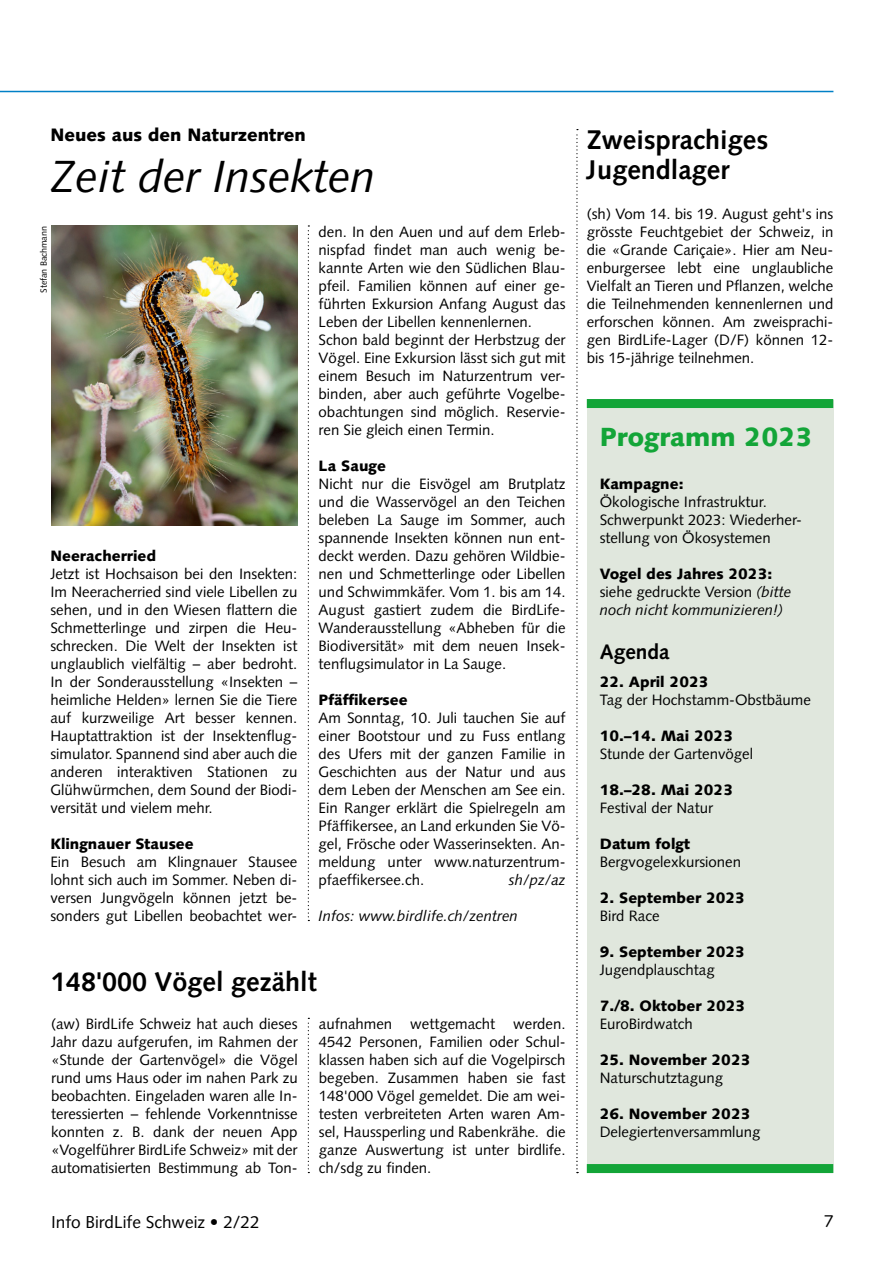
<style>
.page{position:relative;width:893px;height:1263px;background:#fff}
.page>*{position:absolute;margin:0;border:0;box-sizing:border-box;transform-origin:0 0}
.Titel_gross{font:italic 45px "Syntax LT";color:#000}
.Titel_18pt_bold{font:700 27px/30px "Syntax LT";color:#000}
.Kasten-Titel{font:900 26.25px "Syntax LT";color:#13a538}
.Titel_18pt_bold-2{font:700 21px "Syntax LT";color:#000}
.Übertitel{font:900 18px "Syntax LT";color:#000}
.t1{font:17.25px "Syntax LT";color:#000}
.Grundtext{font:15px/18px "Syntax LT";color:#000;text-align:justify}
.Lead{font:15px/18px "Syntax LT";color:#000;text-align:justify}
.Grundtext-2{font:900 15px "Syntax LT";color:#000}
.Grundtext-3{font:italic 15px/18px "Syntax LT";color:#000}
.Lead-2{font:900 15px "Syntax LT";color:#000}
.Autorenzeile{font:italic 15px "Syntax LT";color:#000}
.Fotovermerk{font:9px "Syntax LT";letter-spacing:-.01em;color:#000}
.s1{font-weight:900}
.s2{font-weight:900;font-style:normal}
.s3{font-style:normal}
</style>
<div class="page">
<svg style="left:308px;top:225px;width:1px;height:696px"></svg>
<svg style="left:308px;top:1018px;width:1px;height:155px"></svg>
<hr style="left:0;top:91px;width:833px;height:1px;background:#0080c6">
<svg style="left:576px;top:129px;width:2px;height:1044px"></svg>
<div style="left:587px;top:401px;width:246px;height:772px;background:#e0e7dd"></div>
<div style="left:587px;top:399px;width:246px;height:9px;background:#13a538"></div>
<div style="left:587px;top:1164px;width:246px;height:9px;background:#13a538"></div>
<img style="left:51px;top:226px;width:246px;height:299px">
<p class="Übertitel" style="left:50px;top:125px;width:257px">Neues aus den Naturzentren</p>
<p class="Titel_gross" style="left:50px;top:150px;width:327px">Zeit der Insekten</p>
<p class="Titel_18pt_bold" style="left:587px;top:125px;width:183px">Zweisprachiges<br>Jugendlager</p>
<p class="Grundtext" style="left:587px;top:205px;width:248px">(sh) Vom 14. bis 19. August geht's ins grösste Feuchtgebiet der Schweiz, in die «Grande Cariçaie». Hier am Neu&shy;enburgersee lebt eine unglaubliche Vielfalt an Tieren und Pflanzen, welche die Teilnehmenden kennenlernen und erforschen können. Am zweisprachi&shy;gen BirdLife-Lager (D/F) können 12- bis 15-jährige teilnehmen.</p>
<p class="Lead" style="left:319px;top:223px;width:248px">den. In den Auen und auf dem Erleb&shy;nispfad findet man auch wenig be&shy;kannte Arten wie den Südlichen Blau&shy;pfeil. Familien können auf einer ge&shy;führten Exkursion Anfang August das Leben der Libellen kennenlernen.</p>
<p class="Lead" style="left:319px;top:331px;width:248px">Schon bald beginnt der Herbstzug der Vögel. Eine Exkursion lässt sich gut mit einem Besuch im Naturzentrum ver&shy;binden, aber auch geführte Vogelbe&shy;obachtungen sind möglich. Reservie&shy;ren Sie gleich einen Termin.</p>
<p class="Grundtext-2" style="left:319px;top:457px;width:69px">La Sauge</p>
<p class="Grundtext" style="left:319px;top:475px;width:248px">Nicht nur die Eisvögel am Brutplatz und die Wasservögel an den Teichen beleben La Sauge im Sommer, auch spannende Insekten können nun ent&shy;deckt werden. Dazu gehören Wildbie&shy;nen und Schmetterlinge oder Libellen und Schwimmkäfer. Vom 1. bis am 14.<br>August gastiert zudem die BirdLife-Wanderausstellung «Abheben für die Biodiversität» mit dem neuen Insek&shy;tenflugsimulator in La Sauge.</p>
<p class="Lead-2" style="left:319px;top:691px;width:90px">Pfäffikersee</p>
<p class="Grundtext" style="left:319px;top:709px;width:248px">Am Sonntag, 10. Juli tauchen Sie auf einer Bootstour und zu Fuss entlang des Ufers mit der ganzen Familie in Geschichten aus der Natur und aus dem Leben der Menschen am See ein.<br>Ein Ranger erklärt die Spielregeln am Pfäffikersee, an Land erkunden Sie Vö&shy;gel, Frösche oder Wasserinsekten. An&shy;meldung unter www.naturzentrum&shy;pfaeffikersee.ch.</p>
<p class="Fotovermerk" style="left:38px;top:293px;width:68px;rotate:-90deg">Stefan Bachmann</p>
<p class="Kasten-Titel" style="left:600px;top:421px;width:214px">Programm 2023</p>
<p class="Grundtext" style="left:600px;top:475px;width:204px;text-align:left"><span class="s1">Kampagne:<br></span>Ökologische Infrastruktur.<br>Schwerpunkt 2023: Wiederher&shy;stellung von Ökosystemen</p>
<p class="Grundtext-3" style="left:600px;top:565px;width:193px"><span class="s2">Vogel des Jahres 2023: </span><span class="s3">siehe gedruckte Version</span> (bitte noch nicht kommunizieren!)</p>
<p class="Titel_18pt_bold-2" style="left:600px;top:640px;width:72px">Agenda</p>
<p class="Grundtext-2" style="left:600px;top:673px;width:110px">22. April 2023</p>
<p class="Grundtext" style="left:600px;top:691px;width:213px">Tag der Hochstamm-Obstbäume</p>
<p class="Grundtext-2" style="left:600px;top:727px;width:135px">10.–14. Mai 2023</p>
<p class="Grundtext" style="left:600px;top:745px;width:155px">Stunde der Gartenvögel</p>
<p class="Grundtext-2" style="left:600px;top:781px;width:135px">18.–28. Mai 2023</p>
<p class="Grundtext" style="left:600px;top:799px;width:115px">Festival der Natur</p>
<p class="Grundtext-2" style="left:600px;top:835px;width:92px">Datum folgt</p>
<p class="Grundtext" style="left:600px;top:853px;width:143px">Bergvogelexkursionen</p>
<p class="Grundtext-2" style="left:600px;top:889px;width:147px">2. September 2023</p>
<p class="Grundtext" style="left:600px;top:907px;width:61px">Bird Race</p>
<p class="Grundtext-2" style="left:600px;top:943px;width:147px">9. September 2023</p>
<p class="Grundtext" style="left:600px;top:961px;width:117px">Jugendplauschtag</p>
<p class="Grundtext-2" style="left:600px;top:997px;width:147px">7./8. Oktober 2023</p>
<p class="Grundtext" style="left:600px;top:1015px;width:95px">EuroBirdwatch</p>
<p class="Grundtext-2" style="left:600px;top:1051px;width:152px">25. November 2023</p>
<p class="Grundtext" style="left:600px;top:1069px;width:125px">Naturschutztagung</p>
<p class="Grundtext-2" style="left:600px;top:1105px;width:152px">26. November 2023</p>
<p class="Grundtext" style="left:600px;top:1123px;width:162px">Delegiertenversammlung</p>
<p class="Grundtext-2" style="left:50px;top:547px;width:107px">Neeracherried</p>
<p class="Grundtext" style="left:50px;top:565px;width:248px;text-align:left">Jetzt ist Hochsaison bei den Insekten:<br>Im Neeracherried sind viele Libellen zu sehen, und in den Wiesen flattern die Schmetterlinge und zirpen die Heu&shy;schrecken. Die Welt der Insekten ist unglaublich vielfältig – aber bedroht.<br>In der Sonderausstellung «Insekten – heimliche Helden» lernen Sie die Tiere auf kurzweilige Art besser kennen.<br>Hauptattraktion ist der Insektenflug&shy;simulator. Spannend sind aber auch die anderen interaktiven Stationen zu Glühwürmchen, dem Sound der Biodi&shy;versität und vielem mehr.</p>
<p class="Lead-2" style="left:50px;top:835px;width:145px">Klingnauer Stausee</p>
<p class="Lead" style="left:50px;top:853px;width:248px">Ein Besuch am Klingnauer Stausee lohnt sich auch im Sommer. Neben di&shy;versen Jungvögeln können jetzt be&shy;sonders gut Libellen beobachtet wer-</p>
<p class="Grundtext-3" style="left:509px;top:871px;width:58px">sh/pz/az</p>
<p class="Autorenzeile" style="left:319px;top:907px;width:201px">Infos: www.birdlife.ch/zentren</p>
<p class="Titel_18pt_bold" style="left:51px;top:967px;width:267px">148'000 Vögel gezählt</p>
<p class="Grundtext" style="left:51px;top:1015px;width:248px">(aw) BirdLife Schweiz hat auch dieses Jahr dazu aufgerufen, im Rahmen der «Stunde der Gartenvögel» die Vögel rund ums Haus oder im nahen Park zu beobachten. Eingeladen waren alle In&shy;teressierten – fehlende Vorkenntnisse konnten z. B. dank der neuen App «Vogelführer BirdLife Schweiz» mit der automatisierten Bestimmung ab Ton-</p>
<p class="Grundtext" style="left:319px;top:1015px;width:248px">aufnahmen wettgemacht werden.<br>4542 Personen, Familien oder Schul&shy;klassen haben sich auf die Vogelpirsch begeben. Zusammen haben sie fast 148'000 Vögel gemeldet. Die am wei&shy;testen verbreiteten Arten waren Am&shy;sel, Haussperling und Rabenkrähe. die ganze Auswertung ist unter birdlife. ch/sdg zu finden.</p>
<p class="t1" style="left:51px;top:1212px;width:210px">Info BirdLife Schweiz • 2/22</p>
<p class="t1" style="left:824px;top:1211px;width:11px">7</p>
</div>
